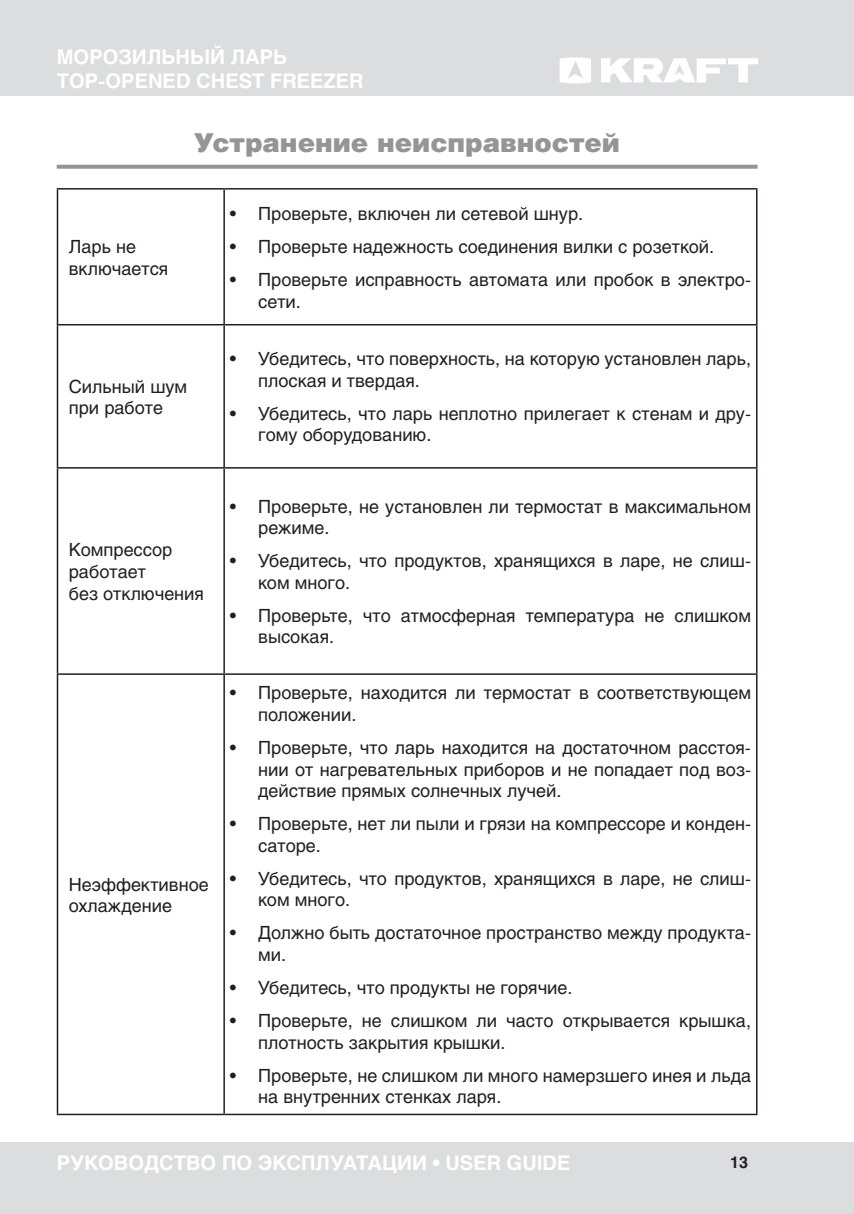
<style>
.page{position:relative;width:854px;height:1214px;background:#fff}
.page>*{position:absolute;margin:0;border:0;box-sizing:border-box;transform-origin:0 0}
.t1{font:900 26px "Helios";color:#939598}
.t2{font:700 20px/24px "Helios";color:#fff}
.t3{font:18px/21.6px "Helios";color:#231f20}
.t4{font:700 16px "Helios";color:#231f20}
</style>
<div class="page">
<div style="left:0;top:0;width:853px;height:95px;background:#dcdddf"></div>
<div style="left:0;top:1142px;width:853px;height:71px;background:#dcdddf"></div>
<svg style="left:559px;top:57px;width:32px;height:26px"></svg>
<svg style="left:601px;top:58px;width:157px;height:25px"></svg>
<svg style="left:57px;top:165px;width:700px;height:4px;background:#9a9c9f"></svg>
<hr style="left:57px;top:188px;width:167px;height:1px;background:#231f20">
<hr style="left:57px;top:189px;width:1px;height:135px;background:#231f20">
<hr style="left:224px;top:188px;width:533px;height:1px;background:#231f20">
<hr style="left:223px;top:189px;width:2px;height:135px;background:#231f20">
<hr style="left:755px;top:189px;width:2px;height:135px;background:#231f20">
<hr style="left:57px;top:324px;width:167px;height:1px;background:#231f20">
<hr style="left:57px;top:325px;width:1px;height:142px;background:#231f20">
<hr style="left:224px;top:324px;width:533px;height:1px;background:#231f20">
<hr style="left:223px;top:325px;width:2px;height:142px;background:#231f20">
<hr style="left:755px;top:325px;width:2px;height:142px;background:#231f20">
<hr style="left:57px;top:467px;width:167px;height:1px;background:#231f20">
<hr style="left:57px;top:468px;width:1px;height:205px;background:#231f20">
<hr style="left:224px;top:467px;width:533px;height:1px;background:#231f20">
<hr style="left:223px;top:468px;width:2px;height:205px;background:#231f20">
<hr style="left:755px;top:468px;width:2px;height:205px;background:#231f20">
<hr style="left:57px;top:673px;width:167px;height:1px;background:#231f20">
<hr style="left:57px;top:674px;width:1px;height:439px;background:#231f20">
<hr style="left:224px;top:673px;width:533px;height:1px;background:#231f20">
<hr style="left:223px;top:674px;width:2px;height:439px;background:#231f20">
<hr style="left:755px;top:674px;width:2px;height:439px;background:#231f20">
<hr style="left:57px;top:1113px;width:167px;height:2px;background:#231f20">
<hr style="left:224px;top:1113px;width:533px;height:2px;background:#231f20">
<p class="t2" style="left:57px;top:45px;width:308px">МОРОЗИЛЬНЫЙ ЛАРЬ<br>TOP-OPENED CHEST FREEZER</p>
<h1 class="t1" style="left:194px;top:126px;width:427px">Устранение неисправностей</h1>
<p class="t3" style="left:69px;top:235px;width:101px">Ларь не включается</p>
<p class="t3" style="left:69px;top:375px;width:120px">Сильный шум при работе</p>
<p class="t3" style="left:230px;top:203px;width:355px">• Проверьте, включен ли сетевой шнур.</p>
<p class="t3" style="left:230px;top:235px;width:486px">• Проверьте надежность соединения вилки с розеткой.</p>
<p class="t3" style="left:258px;top:268px;width:494px;text-indent:-28px">• Проверьте исправность автомата или пробок в электро&shy;сети.</p>
<p class="t3" style="left:258px;top:348px;width:494px;text-indent:-28px">• Убедитесь, что поверхность, на которую установлен ларь, плоская и твердая.</p>
<p class="t3" style="left:258px;top:402px;width:494px;text-indent:-28px">• Убедитесь, что ларь неплотно прилегает к стенам и дру&shy;гому оборудованию.</p>
<p class="t3" style="left:69px;top:539px;width:137px">Компрессор работает<br>без отключения</p>
<p class="t3" style="left:69px;top:873px;width:141px">Неэффективное охлаждение</p>
<p class="t3" style="left:258px;top:495px;width:494px;text-indent:-28px">• Проверьте, не установлен ли термостат в максимальном режиме.</p>
<p class="t3" style="left:258px;top:549px;width:494px;text-indent:-28px">• Убедитесь, что продуктов, хранящихся в ларе, не слиш&shy;ком много.</p>
<p class="t3" style="left:258px;top:604px;width:494px;text-indent:-28px">• Проверьте, что атмосферная температура не слишком высокая.</p>
<p class="t3" style="left:258px;top:682px;width:494px;text-indent:-28px">• Проверьте, находится ли термостат в соответствующем положении.</p>
<p class="t3" style="left:258px;top:736px;width:494px;text-align:justify;text-indent:-28px">• Проверьте, что ларь находится на достаточном расстоя&shy;нии от нагревательных приборов и не попадает под воз&shy;действие прямых солнечных лучей.</p>
<p class="t3" style="left:258px;top:812px;width:494px;text-indent:-28px">• Проверьте, нет ли пыли и грязи на компрессоре и конден&shy;саторе.</p>
<p class="t3" style="left:258px;top:867px;width:494px;text-indent:-28px">• Убедитесь, что продуктов, хранящихся в ларе, не слиш&shy;ком много.</p>
<p class="t3" style="left:258px;top:921px;width:494px;text-indent:-28px">• Должно быть достаточное пространство между продукта&shy;ми.</p>
<p class="t3" style="left:230px;top:976px;width:344px">• Убедитесь, что продукты не горячие.</p>
<p class="t3" style="left:258px;top:1009px;width:494px;text-indent:-28px">• Проверьте, не слишком ли часто открывается крышка, плотность закрытия крышки.</p>
<p class="t3" style="left:258px;top:1063px;width:494px;text-indent:-28px">• Проверьте, не слишком ли много намерзшего инея и льда на внутренних стенках ларя.</p>
<p class="t2" style="left:57px;top:1150px;width:515px">РУКОВОДСТВО ПО ЭКСПЛУАТАЦИИ • USER GUIDE</p>
<p class="t4" style="left:729px;top:1153px;width:19px">13</p>
</div>
